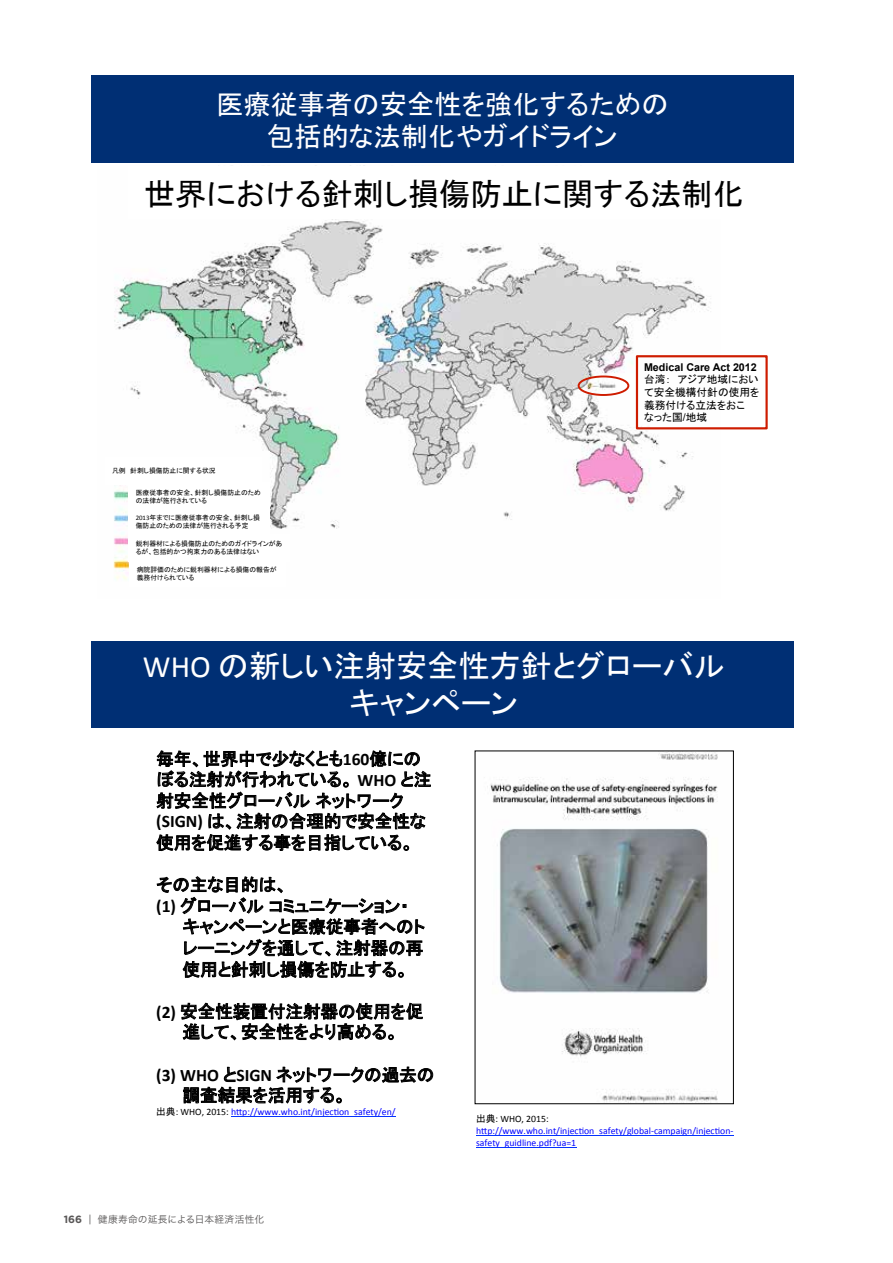
<style>
.page{position:relative;width:893px;height:1263px;background:#fff}
.page>*{position:absolute;margin:0;border:0;box-sizing:border-box;transform-origin:0 0}
.t1{font:31.2px/37px "MS P Gothic";color:#fff;text-align:center}
.t2{font:31.2px "MS P Gothic";color:#000}
.t3{font:27.3px/32.2px "MS P Gothic";color:#fff;text-align:center}
.t4{font:17.55px/21px "MS P Gothic";color:#000}
.t5{font:10.8px/12.8px "MS P Gothic";color:#000}
.t6{font:700 10.8px "Arial";color:#000}
.t7{font:9.75px/11.7px "Calibri";color:#00f}
.t8{font:9.75px "Hira Kaku Pro W3";letter-spacing:.02em;color:#595757}
.t9{font:6.9px/7.8px "MS P Gothic";color:#000}
.s1{font-family:"Calibri"}
.s2{font-family:"Arial"}
.s3{font-family:"Calibri";font-weight:700}
.s4{font-family:"MS P Gothic";color:#000}
.s5{color:#000}
.s6{font-family:"Gotham";font-weight:700;font-size:10.5px}
.s7{font-family:"Gotham";font-size:10.5px}
</style>
<div class="page">
<img style="left:113px;top:219px;width:607px;height:361px">
<div style="left:636px;top:355px;width:132px;height:74px;border:2px solid #ce1c00"></div>
<div style="left:578px;top:375px;width:51px;height:21px;border:2px solid #ce1c00;border-radius:50%"></div>
<div style="left:129px;top:482px;width:141px;height:28px;background:#fff"></div>
<div style="left:129px;top:508px;width:141px;height:28px;background:#fff"></div>
<div style="left:129px;top:534px;width:161px;height:27px;background:#fff"></div>
<div style="left:130px;top:559px;width:156px;height:28px;background:#fff"></div>
<div style="left:105px;top:457px;width:156px;height:28px;background:#fff"></div>
<div style="left:91px;top:75px;width:702px;height:88px;background:#002f74"></div>
<div style="left:91px;top:641px;width:702px;height:86px;background:#002f74"></div>
<svg style="left:156px;top:750px;width:275px;height:101px"></svg>
<svg style="left:157px;top:876px;width:268px;height:102px"></svg>
<svg style="left:181px;top:1003px;width:242px;height:37px"></svg>
<svg style="left:183px;top:1066px;width:250px;height:37px"></svg>
<hr style="left:231px;top:1116px;width:165px;height:1px;background:#0432ff">
<hr style="left:476px;top:1135px;width:257px;height:1px;background:#0432ff">
<hr style="left:476px;top:1146px;width:100px;height:1px;background:#0432ff">
<img style="left:487px;top:752px;width:231px;height:350px">
<h2 class="t3" style="left:216px;top:88px;width:454px">医療従事者の安全性を強化するための包括的な法制化やガイドライン</h2>
<h1 class="t2" style="left:144px;top:178px;width:601px">世界における針刺し損傷防止に関する法制化</h1>
<p class="t9" style="left:112px;top:467px;width:105px">凡例　針刺し損傷防止に関する状況</p>
<p class="t9" style="left:136px;top:489px;width:127px">医療従事者の安全、針刺し損傷防止のための法律が施行されている</p>
<p class="t9" style="left:136px;top:514px;width:126px"><span class="s1">2013</span>年までに医療従事者の安全、針刺し損傷防止のための法律が施行される予定</p>
<p class="t9" style="left:136px;top:540px;width:148px">鋭利器材による損傷防止のためのガイドラインがあるが、包括的かつ拘束力のある法律はない</p>
<p class="t9" style="left:137px;top:565px;width:141px">病院評価のために鋭利器材による損傷の報告が義務付けられている</p>
<p class="t6" style="left:644px;top:359px;width:114px">Medical Care Act 2012</p>
<p class="t5" style="left:644px;top:373px;width:117px">台湾：　アジア地域において安全機構付針の使用を義務付ける立法をおこ<br>なった国<span class="s2">/</span>地域</p>
<h1 class="t1" style="left:143px;top:647px;width:583px"><span class="s1">WHO</span> の新しい注射安全性方針とグローバルキャンペーン</h1>
<p class="t4" style="left:156px;top:748px;width:277px">毎年、世界中で少なくとも<span class="s3">160</span>億にのぼる注射が行われている。 <span class="s3">WHO</span> と注射安全性グローバルネットワーク<span class="s3">(SIGN)</span> は、注射の合理的で安全性な使用を促進する事を目指している。</p>
<p class="t4" style="left:156px;top:874px;width:133px">その主な目的は、</p>
<p class="t4" style="left:156px;top:895px;width:254px"><span class="s3">(1)</span> グローバルコミュニケーション・</p>
<p class="t4" style="left:183px;top:916px;width:244px">キャンペーンと医療従事者へのト</p>
<p class="t4" style="left:183px;top:937px;width:242px">レーニングを通して、注射器の再</p>
<p class="t4" style="left:183px;top:959px;width:227px">使用と針刺し損傷を防止する。</p>
<p class="t4" style="left:156px;top:1001px;width:269px;line-height:20.5px;text-align:center"><span class="s3">(2)</span> 安全性装置付注射器の使用を促進して、安全性をより高める。</p>
<p class="t4" style="left:183px;top:1064px;width:253px;line-height:20.4px;text-indent:-26px"><span class="s3">(3) WHO</span> と<span class="s3">SIGN</span> ネットワークの過去の調査結果を活用する。</p>
<p class="t7" style="left:156px;top:1106px;width:241px"><span class="s4">出典</span><span class="s5">: WHO, 2015:</span> h-p://www.who.int/injec9on_safety/en/</p>
<p class="t7" style="left:476px;top:1113px;width:259px"><span class="s4">出典</span><span class="s5">: WHO, 2015: </span>h-p://www.who.int/injec9on_safety/global--‐campaign/injec9on--‐ safety_guidline.pdf?ua=1</p>
<p class="t8" style="left:64px;top:1210px;width:202px"><span class="s6">166</span> <span class="s7">|</span> 健康寿命の延長による日本経済活性化</p>
</div>
